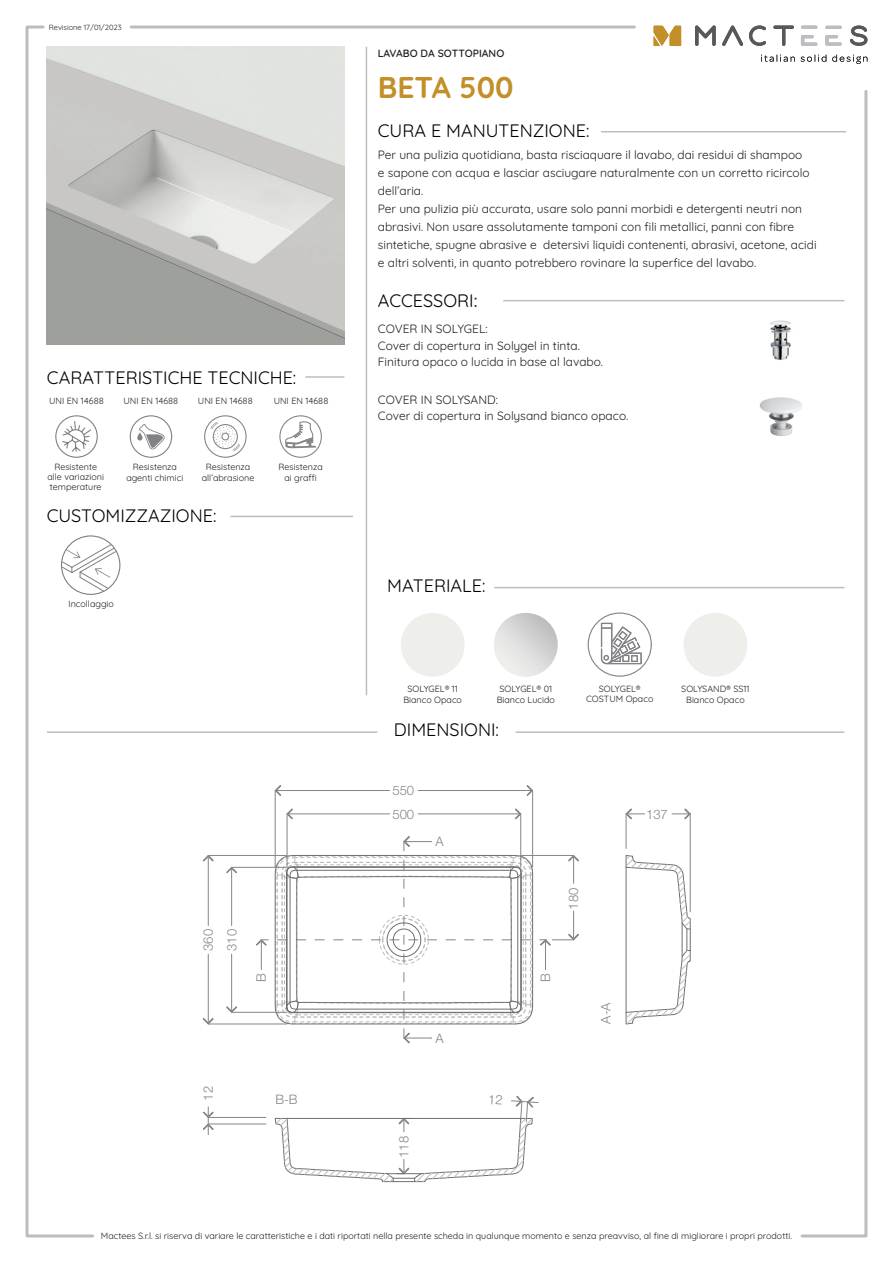
<style>
.page{position:relative;width:893px;height:1263px;background:#fff}
.page>*{position:absolute;margin:0;border:0;box-sizing:border-box;transform-origin:0 0}
.t1{font:700 30px "Quicksand";color:#c28f29}
.t2{font:18px "Quicksand";color:#000}
.t3{font:300 13.05px "Helvetica Neue LT Std";color:#868686}
.t4{font:12px/18px "Quicksand";color:#231f20}
.t5{font:600 10.5px "Quicksand";color:#231f20}
.t6{font:9px/9.8px "Quicksand";color:#231f20;text-align:center}
.t7{font:7.5px "Quicksand";color:#231f20}
.s1{font-weight:500;color:#231f20}
</style>
<div class="page">
<hr style="left:366px;top:47px;width:1px;height:648px;background:#bcbdc0">
<hr style="left:494px;top:587px;width:350px;height:1px;background:#bcbdc0">
<hr style="left:47px;top:731px;width:330px;height:2px;background:#bcbdc0">
<hr style="left:516px;top:731px;width:328px;height:2px;background:#bcbdc0">
<img style="left:770px;top:320px;width:21px;height:40px">
<img style="left:759px;top:397px;width:40px;height:39px">
<img style="left:96px;top:47px;width:248px;height:298px">
<img style="left:494px;top:613px;width:64px;height:64px;border-radius:32px">
<div style="left:401px;top:613px;width:64px;height:64px;background:#eeeeeb;border-radius:50%"></div>
<div style="left:683px;top:613px;width:64px;height:64px;background:#eeeeeb;border-radius:50%"></div>
<svg style="left:96px;top:428px;width:2px;height:17px"></svg>
<div style="left:130px;top:415px;width:42px;height:43px;border:1px solid #808285;border-radius:50%"></div>
<svg style="left:137px;top:424px;width:28px;height:25px"></svg>
<div style="left:279px;top:415px;width:43px;height:43px;border:1px solid #878787;border-radius:50%"></div>
<svg style="left:284px;top:421px;width:32px;height:28px"></svg>
<svg style="left:204px;top:415px;width:43px;height:43px"></svg>
<div style="left:588px;top:612px;width:64px;height:65px;border:1px solid #808285;border-radius:50%"></div>
<svg style="left:601px;top:623px;width:41px;height:41px"></svg>
<svg style="left:96px;top:544px;width:20px;height:48px"></svg>
<svg style="left:203px;top:855px;width:10px;height:6px"></svg>
<svg style="left:203px;top:1018px;width:10px;height:6px"></svg>
<svg style="left:287px;top:809px;width:6px;height:10px"></svg>
<svg style="left:515px;top:809px;width:6px;height:10px"></svg>
<svg style="left:527px;top:785px;width:6px;height:11px"></svg>
<svg style="left:275px;top:785px;width:6px;height:11px"></svg>
<svg style="left:226px;top:867px;width:11px;height:6px"></svg>
<svg style="left:226px;top:1006px;width:11px;height:6px"></svg>
<hr style="left:208px;top:855px;width:79px;height:1px;background:#868686">
<hr style="left:208px;top:1024px;width:79px;height:1px;background:#868686">
<hr style="left:208px;top:855px;width:1px;height:70px;background:#868686">
<hr style="left:208px;top:954px;width:1px;height:70px;background:#868686">
<hr style="left:208px;top:1124px;width:58px;height:1px;background:#868686">
<hr style="left:208px;top:1117px;width:58px;height:1px;background:#868686">
<svg style="left:203px;top:1107px;width:11px;height:28px"></svg>
<hr style="left:521px;top:855px;width:53px;height:1px;background:#868686">
<svg style="left:568px;top:855px;width:11px;height:28px"></svg>
<hr style="left:287px;top:814px;width:1px;height:53px;background:#868686">
<hr style="left:520px;top:814px;width:1px;height:53px;background:#868686">
<hr style="left:287px;top:814px;width:103px;height:1px;background:#868686">
<hr style="left:418px;top:814px;width:103px;height:1px;background:#868686">
<hr style="left:626px;top:814px;width:1px;height:34px;background:#868686">
<hr style="left:690px;top:814px;width:1px;height:98px;background:#868686">
<svg style="left:626px;top:809px;width:19px;height:10px"></svg>
<svg style="left:672px;top:809px;width:18px;height:10px"></svg>
<hr style="left:532px;top:790px;width:1px;height:77px;background:#868686">
<hr style="left:275px;top:790px;width:1px;height:77px;background:#868686">
<hr style="left:418px;top:790px;width:115px;height:1px;background:#868686">
<hr style="left:275px;top:790px;width:115px;height:1px;background:#868686">
<svg style="left:274px;top:836px;width:260px;height:207px"></svg>
<hr style="left:232px;top:867px;width:55px;height:1px;background:#868686">
<hr style="left:232px;top:1012px;width:55px;height:1px;background:#868686">
<hr style="left:231px;top:867px;width:1px;height:58px;background:#868686">
<hr style="left:231px;top:954px;width:1px;height:58px;background:#868686">
<svg style="left:256px;top:939px;width:12px;height:31px"></svg>
<svg style="left:540px;top:911px;width:39px;height:59px"></svg>
<svg style="left:625px;top:854px;width:66px;height:171px"></svg>
<svg style="left:799px;top:90px;width:69px;height:1148px"></svg>
<svg style="left:25px;top:25px;width:71px;height:1213px"></svg>
<hr style="left:131px;top:26px;width:503px;height:3px;background:#bcbdc0">
<hr style="left:503px;top:300px;width:341px;height:1px;background:#bcbdc0">
<hr style="left:601px;top:131px;width:245px;height:1px;background:#bcbdc0">
<hr style="left:230px;top:516px;width:123px;height:1px;background:#bcbdc0">
<hr style="left:305px;top:376px;width:39px;height:2px;background:#bcbdc0">
<svg style="left:654px;top:26px;width:27px;height:20px"></svg>
<svg style="left:825px;top:26px;width:17px;height:20px"></svg>
<svg style="left:695px;top:25px;width:21px;height:21px"></svg>
<svg style="left:722px;top:26px;width:21px;height:20px"></svg>
<svg style="left:749px;top:26px;width:17px;height:20px"></svg>
<svg style="left:773px;top:26px;width:21px;height:20px"></svg>
<svg style="left:850px;top:26px;width:17px;height:20px"></svg>
<svg style="left:801px;top:26px;width:16px;height:20px"></svg>
<svg style="left:761px;top:55px;width:106px;height:9px"></svg>
<svg style="left:274px;top:1095px;width:264px;height:87px"></svg>
<p class="t7" style="left:49px;top:22px;width:74px">Revisione 17/01/2023</p>
<p class="t2" style="left:47px;top:364px;width:251px">CARATTERISTICHE TECNICHE:</p>
<p class="t6" style="left:49px;top:395px;width:56px">UNI EN 14688</p>
<p class="t6" style="left:124px;top:395px;width:56px">UNI EN 14688</p>
<p class="t6" style="left:198px;top:395px;width:56px">UNI EN 14688</p>
<p class="t6" style="left:274px;top:395px;width:56px">UNI EN 14688</p>
<p class="t6" style="left:47px;top:461px;width:58px">Resistente alle variazioni</p>
<p class="t6" style="left:50px;top:481px;width:53px">temperature</p>
<p class="t6" style="left:133px;top:461px;width:46px">Resistenza</p>
<p class="t6" style="left:126px;top:472px;width:58px">agenti chimici</p>
<p class="t6" style="left:206px;top:461px;width:46px">Resistenza</p>
<p class="t6" style="left:202px;top:472px;width:54px">all’abrasione</p>
<p class="t6" style="left:278px;top:461px;width:46px">Resistenza</p>
<p class="t6" style="left:284px;top:472px;width:34px">ai graffi</p>
<p class="t2" style="left:47px;top:501px;width:171px">CUSTOMIZZAZIONE:</p>
<p class="t6" style="left:68px;top:598px;width:47px">Incollaggio</p>
<p class="t3" style="left:201px;top:951px;width:23px;rotate:-90deg">360</p>
<p class="t3" style="left:224px;top:951px;width:23px;rotate:-90deg">310</p>
<p class="t5" style="left:378px;top:45px;width:128px">LAVABO DA SOTTOPIANO</p>
<p class="t1" style="left:378px;top:64px;width:137px">BETA 500</p>
<p class="t2" style="left:378px;top:117px;width:213px">CURA E MANUTENZIONE:</p>
<p class="t4" style="left:378px;top:145px;width:440px">Per una pulizia quotidiana, basta risciaquare il lavabo, dai residui di shampoo<br>e sapone con acqua e lasciar asciugare naturalmente con un corretto ricircolo dell’aria.<br>Per una pulizia più accurata, usare solo panni morbidi e detergenti neutri non abrasivi. Non usare assolutamente tamponi con fili metallici, panni con fibre sintetiche, spugne abrasive e detersivi liquidi contenenti, abrasivi, acetone, acidi e altri solventi, in quanto potrebbero rovinare la superfice del lavabo.</p>
<p class="t2" style="left:378px;top:287px;width:101px">ACCESSORI<span class="s1">:</span></p>
<p class="t4" style="left:378px;top:319px;width:227px;line-height:16.5px">COVER IN SOLYGEL:<br>Cover di copertura in Solygel in tinta.<br>Finitura opaco o lucida in base al lavabo.</p>
<p class="t4" style="left:378px;top:390px;width:252px;line-height:16.5px">COVER IN SOLYSAND:<br>Cover di copertura in Solysand bianco opaco.</p>
<p class="t2" style="left:387px;top:572px;width:100px">MATERIALE:</p>
<p class="t6" style="left:407px;top:683px;width:52px">SOLYGEL® 11</p>
<p class="t6" style="left:403px;top:693px;width:60px">Bianco Opaco</p>
<p class="t6" style="left:499px;top:683px;width:54px">SOLYGEL® 01</p>
<p class="t6" style="left:497px;top:693px;width:60px">Bianco Lucido</p>
<p class="t2" style="left:394px;top:715px;width:107px">DIMENSIONI:</p>
<p class="t6" style="left:599px;top:683px;width:43px">SOLYGEL®</p>
<p class="t6" style="left:586px;top:693px;width:69px">COSTUM Opaco</p>
<p class="t6" style="left:681px;top:683px;width:70px">SOLYSAND® SS11</p>
<p class="t6" style="left:686px;top:693px;width:60px">Bianco Opaco</p>
<p class="t3" style="left:392px;top:783px;width:23px">550</p>
<p class="t3" style="left:392px;top:806px;width:23px">500</p>
<p class="t3" style="left:436px;top:834px;width:10px">A</p>
<p class="t3" style="left:566px;top:909px;width:23px;rotate:-90deg">180</p>
<p class="t3" style="left:646px;top:806px;width:23px">137</p>
<p class="t3" style="left:201px;top:1100px;width:16px;rotate:-90deg">12</p>
<p class="t3" style="left:254px;top:981px;width:10px;rotate:-90deg">B</p>
<p class="t3" style="left:538px;top:981px;width:10px;rotate:-90deg">B</p>
<p class="t3" style="left:275px;top:1092px;width:24px">B-B</p>
<p class="t3" style="left:436px;top:1030px;width:10px">A</p>
<p class="t3" style="left:396px;top:1158px;width:23px;rotate:-90deg">118</p>
<p class="t3" style="left:598px;top:1024px;width:23px;rotate:-90deg">A-A</p>
<p class="t6" style="left:101px;top:1230px;width:692px">Mactees S.r.l. si riserva di variare le caratteristiche e i dati riportati nella presente scheda in qualunque momento e senza preavviso, al fine di migliorare i propri prodotti.</p>
</div>
